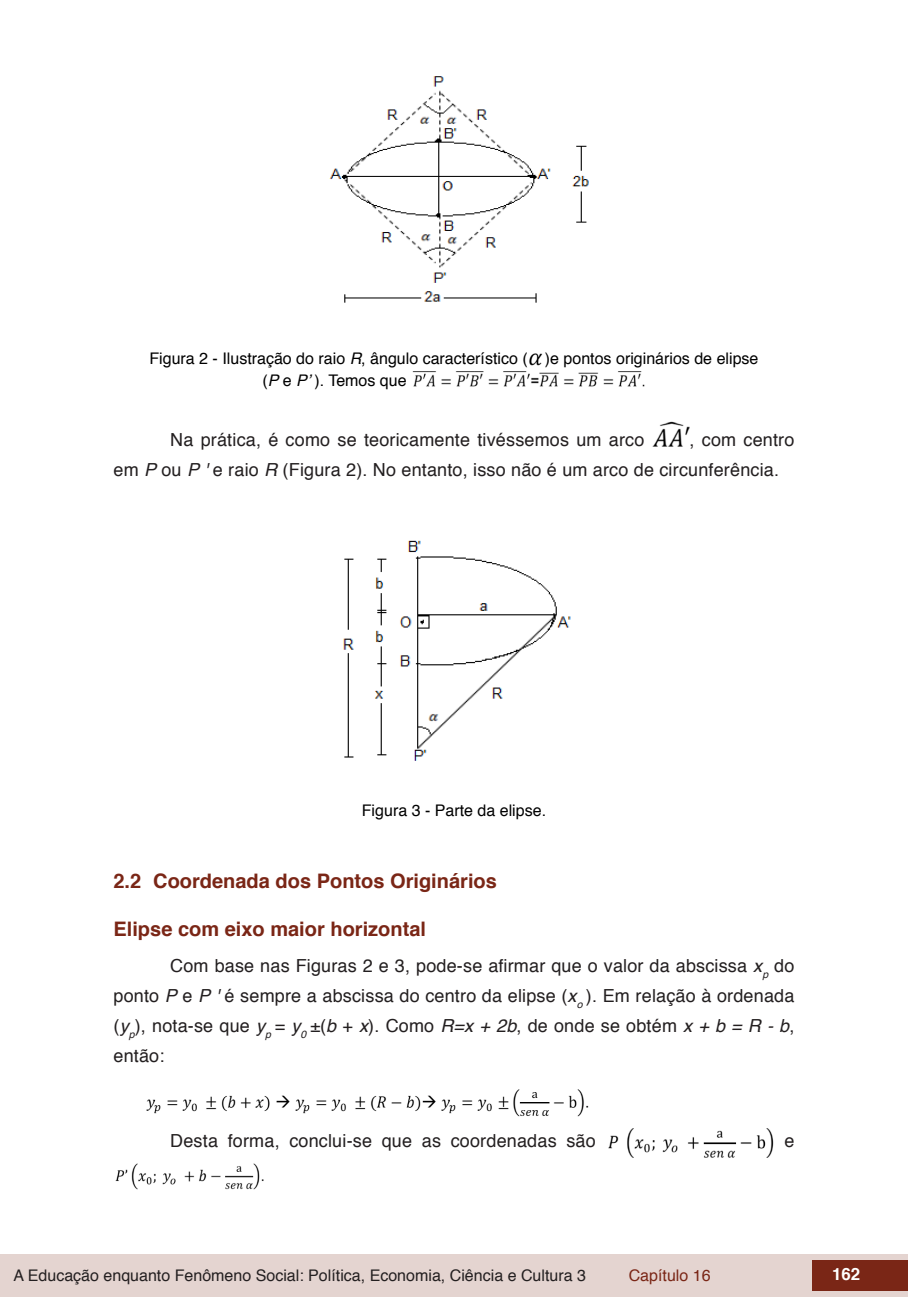
<style>
.page{position:relative;width:908px;height:1304px;background:#fff}
.page>*{position:absolute;margin:0;border:0;box-sizing:border-box;transform-origin:0 0}
.Subtitulo{font:700 20px "Helvetica";color:#7a2616}
.txt{font:18px/30px "Helvetica";letter-spacing:.01em;color:#231f20}
.t1{font:700 16.8px "Helvetica";color:#fff}
.info_tab_graf_imag{font:16px/22px "Helvetica";color:#000}
.t2{font:16px "Helvetica";color:#231f20}
.t3{font:16px "Helvetica";color:#7a2616}
.s1{font-style:italic}
</style>
<div class="page">
<div style="left:0;top:1254px;width:906px;height:43px;background:#e4d4d0"></div>
<div style="left:812px;top:1261px;width:95px;height:30px;background:#7a2616"></div>
<img style="left:329px;top:76px;width:260px;height:227px">
<img style="left:529px;top:353px;width:14px;height:13px">
<img style="left:412px;top:371px;width:233px;height:16px">
<img style="left:653px;top:422px;width:36px;height:24px">
<img style="left:343px;top:540px;width:228px;height:221px">
<img style="left:146px;top:1089px;width:443px;height:28px">
<img style="left:608px;top:1129px;width:166px;height:28px">
<img style="left:115px;top:1163px;width:149px;height:27px">
<p class="info_tab_graf_imag" style="left:262px;top:348px;width:497px;text-indent:-113px">Figura 2 - Ilustração do raio <span class="s1">R</span>, ângulo característico ( )e pontos originários de elipse (<span class="s1">P</span> e <span class="s1">P’</span> ). Temos que</p>
<p class="txt" style="left:170px;top:425px;width:475px">Na prática, é como se teoricamente tivéssemos um arco</p>
<p class="txt" style="left:113px;top:425px;width:682px;text-indent:575px">, com centro em <span class="s1">P</span> ou <span class="s1">P '</span> e raio <span class="s1">R</span> (Figura 2). No entanto, isso não é um arco de circunferência.</p>
<p class="info_tab_graf_imag" style="left:361px;top:800px;width:186px">Figura 3 - Parte da elipse.</p>
<p class="Subtitulo" style="left:113px;top:865px;width:385px">2.2 Coordenada dos Pontos Originários</p>
<p class="Subtitulo" style="left:113px;top:913px;width:314px">Elipse com eixo maior horizontal</p>
<p class="txt" style="left:113px;top:951px;width:682px;text-align:justify;text-indent:57px">Com base nas Figuras 2 e 3, pode-se afirmar que o valor da abscissa <span class="s1">x</span><sub>p</sub> do ponto <span class="s1">P</span> e <span class="s1">P '</span> é sempre a abscissa do centro da elipse (<span class="s1">x</span><sub>o</sub> ). Em relação à ordenada (<span class="s1">y</span><sub>p</sub>), nota-se que <span class="s1">y</span><sub>p</sub> = <span class="s1">y</span><sub>0</sub> ±(<span class="s1">b</span> + <span class="s1">x</span>). Como <span class="s1">R=x + 2b</span>, de onde se obtém <span class="s1">x + b = R - b</span>, então:</p>
<p class="txt" style="left:170px;top:1126px;width:427px">Desta forma, conclui-se que as coordenadas são</p>
<p class="txt" style="left:784px;top:1126px;width:12px">e</p>
<p class="t2" style="left:14px;top:1263px;width:573px">A Educação enquanto Fenômeno Social: Política, Economia, Ciência e Cultura 3</p>
<p class="t3" style="left:628px;top:1263px;width:83px">Capítulo 16</p>
<p class="t1" style="left:831px;top:1261px;width:30px">162</p>
</div>
